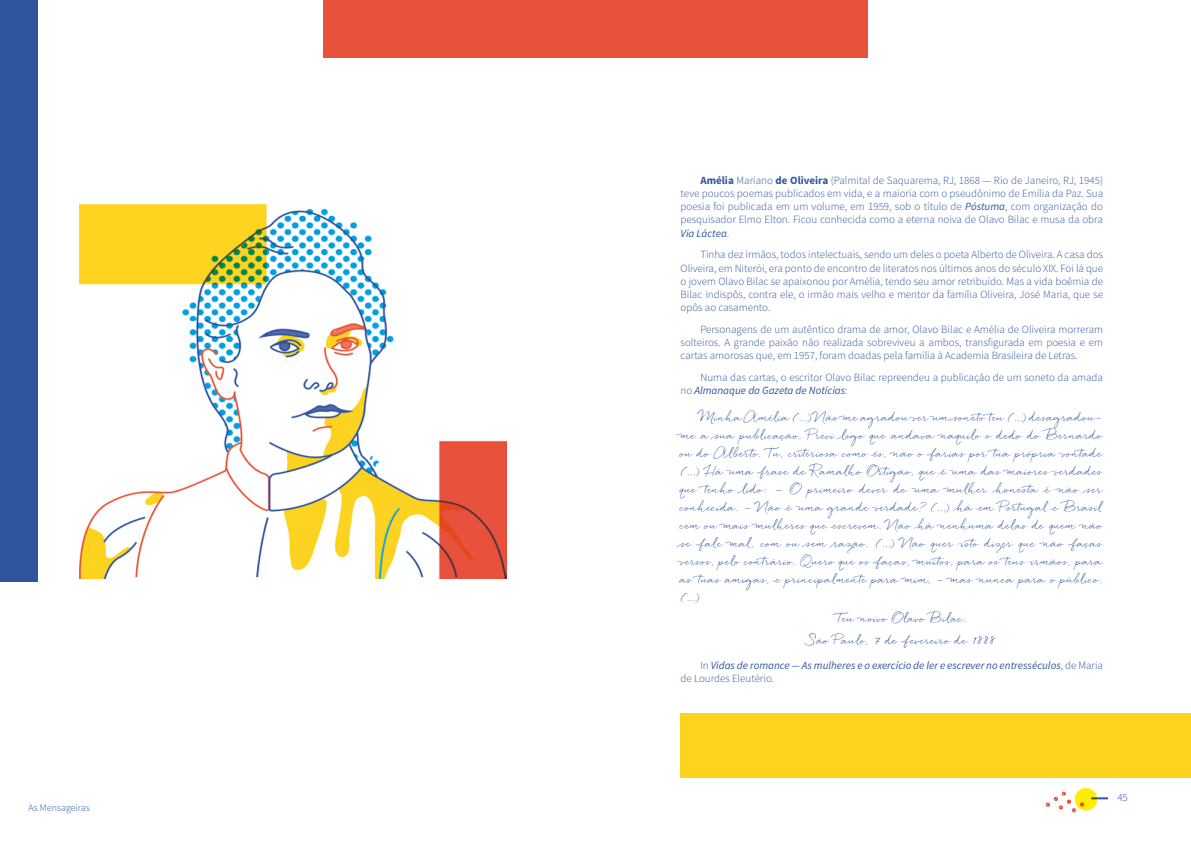
<style>
.page{position:relative;width:1191px;height:842px;background:#fff}
.page>*{position:absolute;margin:0;border:0;box-sizing:border-box;transform-origin:0 0}
.t1{font:300 11px/13.2px "Source Sans Pro";color:#2f559e;text-align:justify}
.t2{font:11px/18px "Quickpen";color:#2f559e;text-align:justify}
.t3{font:italic 11px/13.2px "Source Sans Pro";color:#2f559e}
.t4{font:300 10px "Source Sans Pro";color:#2f559e}
.s1{font-weight:700}
.s2{font-weight:400;font-style:italic}
.s3{font-weight:300;font-style:normal}
</style>
<div class="page">
<svg style="left:1045px;top:788px;width:63px;height:25px"></svg>
<img style="left:79px;top:204px;width:427px;height:374px">
<div style="left:680px;top:713px;width:511px;height:65px;background:#fed31f"></div>
<div style="left:323px;top:0;width:545px;height:58px;background:#e8523c"></div>
<div style="left:0;top:0;width:38px;height:581px;background:#2f559e"></div>
<p class="t4" style="left:29px;top:802px;width:63px">As Mensageiras</p>
<p class="t1" style="left:680px;top:174px;width:424px;text-indent:20px"><span class="s1">Amélia</span> Mariano <span class="s1">de Oliveira</span> (Palmital de Saquarema, RJ, 1868 — Rio de Janeiro, RJ, 1945) teve poucos poemas publicados em vida, e a maioria com o pseudônimo de Emília da Paz. Sua poesia foi publicada em um volume, em 1959, sob o título de <span class="s2">Póstuma</span>, com organização do pesquisador Elmo Elton. Ficou conhecida como a eterna noiva de Olavo Bilac e musa da obra <span class="s2">Via Láctea</span>.</p>
<p class="t1" style="left:680px;top:248px;width:424px;text-indent:20px">Tinha dez irmãos, todos intelectuais, sendo um deles o poeta Alberto de Oliveira. A casa dos Oliveira, em Niterói, era ponto de encontro de literatos nos últimos anos do século XIX. Foi lá que o jovem Olavo Bilac se apaixonou por Amélia, tendo seu amor retribuído. Mas a vida boêmia de Bilac indispôs, contra ele, o irmão mais velho e mentor da família Oliveira, José Maria, que se opôs ao casamento.</p>
<p class="t1" style="left:680px;top:323px;width:424px;text-indent:20px">Personagens de um autêntico drama de amor, Olavo Bilac e Amélia de Oliveira morreram solteiros. A grande paixão não realizada sobreviveu a ambos, transfigurada em poesia e em cartas amorosas que, em 1957, foram doadas pela família à Academia Brasileira de Letras.</p>
<p class="t1" style="left:680px;top:371px;width:424px;text-indent:20px">Numa das cartas, o escritor Olavo Bilac repreendeu a publicação de um soneto da amada no <span class="s2">Almanaque da Gazeta de Notícias</span>:</p>
<p class="t2" style="left:680px;top:408px;width:425px;text-indent:20px">Minha Amélia (...) Não me agradou ver um soneto teu (...) desagradou&shy;me a sua publicação. Previ logo que andava naquilo o dedo do Bernardo ou do Alberto. Tu, criteriosa como és, não o farias por tua própria vontade (...) Há uma frase de Ramalho Ortigão, que é uma das maiores verdades que tenho lido: — O primeiro dever de uma mulher honesta é não ser conhecida. — Não é uma grande verdade? (...) há em Portugal e Brasil cem ou mais mulheres que escrevem. Não há nenhuma delas de quem não se fale mal, com ou sem razão. (...) Não quer isto dizer que não faças versos, pelo contrário. Quero que os faças, muitos, para os teus irmãos, para as tuas amigas, e principalmente para mim, — mas nunca para o público. (...)</p>
<p class="t2" style="left:808px;top:608px;width:189px;line-height:21.7px;text-align:center">Teu noivo Olavo Bilac.<br>São Paulo, 7 de fevereiro de 1888</p>
<p class="t3" style="left:680px;top:658px;width:424px;text-indent:20px"><span class="s3">In</span> Vidas de romance — As mulheres e o exercício de ler e escrever no entresséculos<span class="s3">, de Maria de Lourdes Eleutério.</span></p>
<p class="t1" style="left:1117px;top:791px;width:12px">45</p>
</div>
